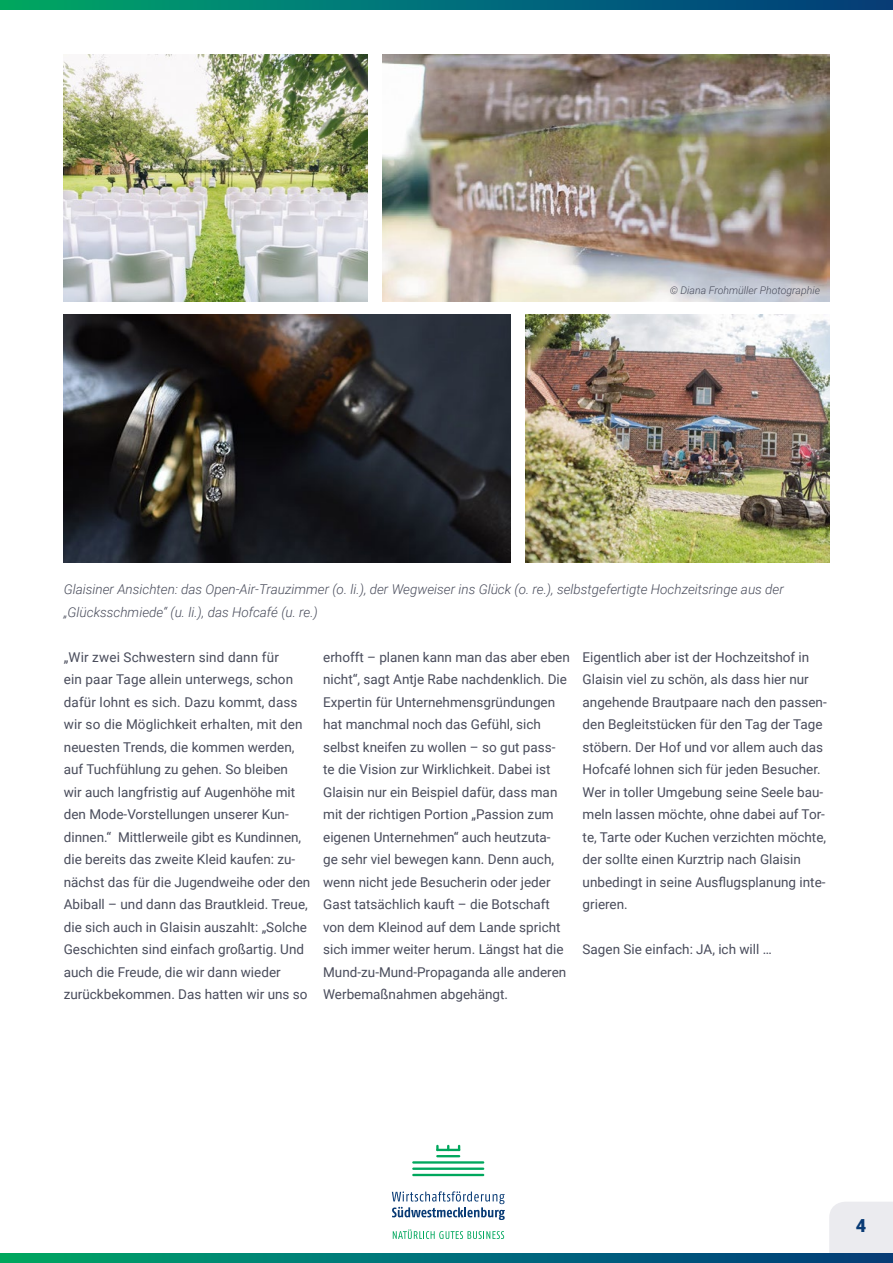
<style>
.page{position:relative;width:893px;height:1263px;background:#fff}
.page>*{position:absolute;margin:0;border:0;box-sizing:border-box;transform-origin:0 0}
.t1{font:900 18px "Roboto";color:#093b75}
.t2{font:13.5px/22.5px "Roboto";color:#494c5b}
.t3{font:italic 300 13.5px/22.5px "Roboto";color:#494c5b}
.t4{font:italic 300 10.5px "Roboto";color:#494c5b}
</style>
<div class="page">
<div style="left:829px;top:1202px;width:64px;height:51px;background:#ebebef"></div>
<svg style="left:436px;top:1145px;width:3px;height:4px"></svg>
<hr style="left:436px;top:1149px;width:24px;height:2px;background:#00a75d">
<hr style="left:436px;top:1155px;width:24px;height:2px;background:#00a75d">
<hr style="left:412px;top:1161px;width:72px;height:2px;background:#00a75d">
<hr style="left:412px;top:1167px;width:72px;height:3px;background:#00a75d">
<hr style="left:412px;top:1174px;width:72px;height:2px;background:#00a75d">
<svg style="left:393px;top:1229px;width:111px;height:10px"></svg>
<svg style="left:392px;top:1191px;width:113px;height:29px"></svg>
<svg style="left:0;top:0;width:893px;height:10px"></svg>
<svg style="left:0;top:1253px;width:893px;height:10px"></svg>
<img style="left:64px;top:54px;width:304px;height:247px">
<img style="left:525px;top:315px;width:304px;height:247px">
<img style="left:383px;top:54px;width:446px;height:248px">
<img style="left:64px;top:315px;width:446px;height:247px">
<p class="t4" style="left:670px;top:283px;width:152px">© Diana Frohmüller Photographie</p>
<p class="t3" style="left:64px;top:577px;width:722px">Glaisiner Ansichten: das Open-Air-Trauzimmer (o. li.), der Wegweiser ins Glück (o. re.), selbstgefertigte Hochzeitsringe aus der „Glücksschmiede“ (u. li.), das Hofcafé (u. re.)</p>
<p class="t2" style="left:64px;top:645px;width:248px">„Wir zwei Schwestern sind dann für<br>ein paar Tage allein unterwegs, schon dafür lohnt es sich. Dazu kommt, dass wir so die Möglichkeit erhalten, mit den neuesten Trends, die kommen werden, auf Tuchfühlung zu gehen. So bleiben<br>wir auch langfristig auf Augenhöhe mit den Mode-Vorstellungen unserer Kun&shy;dinnen.“ Mittlerweile gibt es Kundinnen, die bereits das zweite Kleid kaufen: zu&shy;nächst das für die Jugendweihe oder den Abiball – und dann das Brautkleid. Treue, die sich auch in Glaisin auszahlt: „Solche Geschichten sind einfach großartig. Und auch die Freude, die wir dann wieder zurückbekommen. Das hatten wir uns so</p>
<p class="t2" style="left:323px;top:645px;width:248px">erhofft – planen kann man das aber eben nicht“, sagt Antje Rabe nachdenklich. Die Expertin für Unternehmensgründungen hat manchmal noch das Gefühl, sich selbst kneifen zu wollen – so gut pass&shy;te die Vision zur Wirklichkeit. Dabei ist Glaisin nur ein Beispiel dafür, dass man mit der richtigen Portion „Passion zum eigenen Unternehmen“ auch heutzuta-<br>ge sehr viel bewegen kann. Denn auch, wenn nicht jede Besucherin oder jeder Gast tatsächlich kauft – die Botschaft von dem Kleinod auf dem Lande spricht sich immer weiter herum. Längst hat die Mund-zu-Mund-Propaganda alle anderen Werbemaßnahmen abgehängt.</p>
<p class="t2" style="left:583px;top:645px;width:246px">Eigentlich aber ist der Hochzeitshof in Glaisin viel zu schön, als dass hier nur angehende Brautpaare nach den passen&shy;den Begleitstücken für den Tag der Tage stöbern. Der Hof und vor allem auch das Hofcafé lohnen sich für jeden Besucher.<br>Wer in toller Umgebung seine Seele bau&shy;meln lassen möchte, ohne dabei auf Tor&shy;te, Tarte oder Kuchen verzichten möchte, der sollte einen Kurztrip nach Glaisin unbedingt in seine Ausflugsplanung inte&shy;grieren.</p>
<p class="t2" style="left:583px;top:938px;width:191px">Sagen Sie einfach: JA, ich will …</p>
<h1 class="t1" style="left:856px;top:1213px;width:12px">4</h1>
</div>
